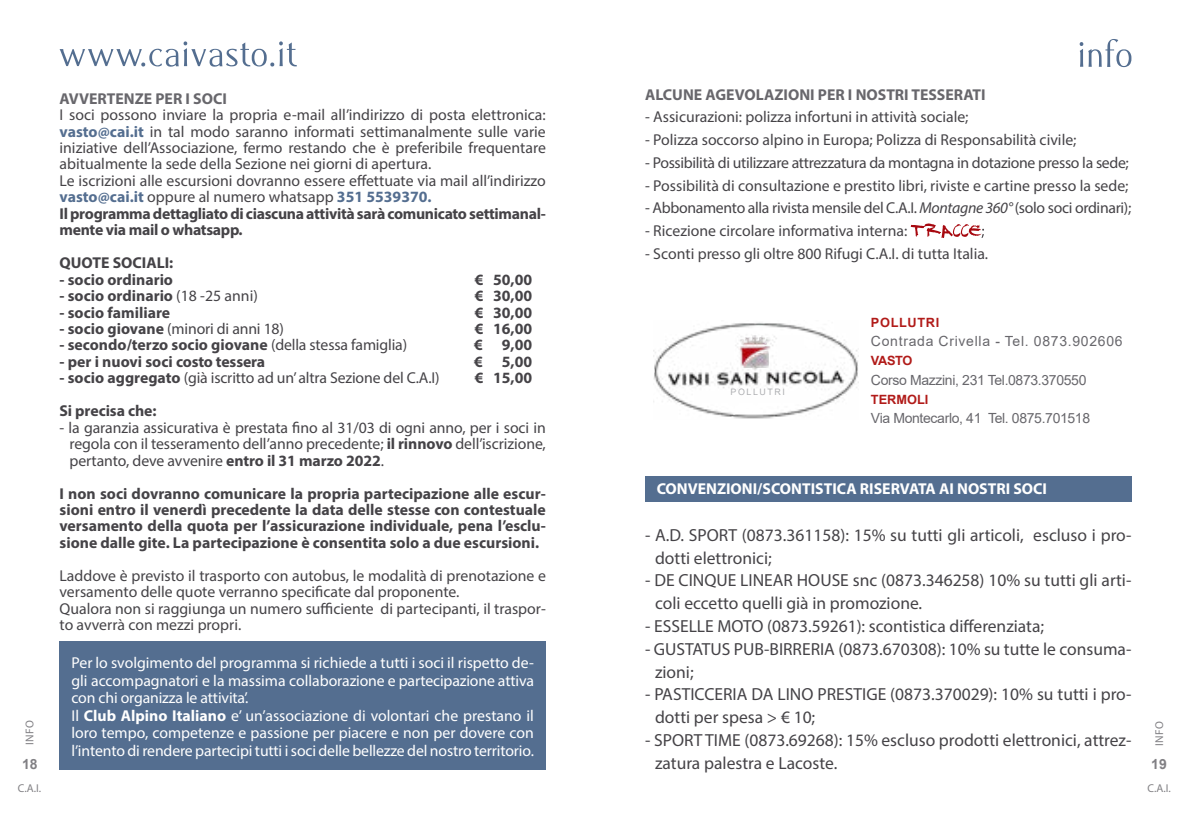
<style>
.page{position:relative;width:1191px;height:819px;background:#fff}
.page>*{position:absolute;margin:0;border:0;box-sizing:border-box;transform-origin:0 0}
.t1{font:17.5px/22.8px "Myriad Pro";color:#454347}
.t2{font:15.75px/16.4px "Myriad Pro";color:#454347}
.t3{font:700 15.75px/16.4px "Myriad Pro";color:#454347;text-align:justify}
.t4{font:15.75px/17.5px "Myriad Pro";letter-spacing:-.005em;color:#fff}
.t5{font:15.75px "Myriad Pro";letter-spacing:-.02em;color:#454347}
.t6{font:700 15.75px "Myriad Pro";color:#68676c}
.t7{font:700 15.75px "Myriad Pro";color:#fff}
.t8{font:14px "Arial";letter-spacing:-.025em;color:#68676c}
.t9{font:14px "Arial";letter-spacing:.05em;color:#68676c}
.t10{font:700 14px "Arial";color:#818084}
.t11{font:700 12.78px "Arial";color:#b11b19}
.t12{font:700 12.78px "Arial";letter-spacing:.05em;color:#b11b19}
.t13{font:11.38px "Myriad Pro";letter-spacing:.025em;color:#818084}
.t14{font:8.92px "Arial";letter-spacing:.18em;color:#aeafb2}
.s1{font-weight:700;color:#546e90}
.s2{font-weight:700}
.s3{font-weight:400}
.s4{font-style:italic}
</style>
<div class="page">
<div style="left:60px;top:641px;width:486px;height:128px;background:#546e90"></div>
<svg style="left:60px;top:41px;width:237px;height:26px"></svg>
<svg style="left:910px;top:223px;width:74px;height:15px"></svg>
<svg style="left:1079px;top:39px;width:52px;height:28px"></svg>
<div style="left:645px;top:476px;width:486px;height:25px;background:#546e90"></div>
<img style="left:654px;top:323px;width:205px;height:96px">
<p class="t13" style="left:23px;top:744px;width:26px;rotate:-90deg">INFO</p>
<p class="t10" style="left:22px;top:754px;width:17px">18</p>
<p class="t13" style="left:18px;top:781px;width:25px">C.A.I.</p>
<p class="t6" style="left:60px;top:88px;width:169px">AVVERTENZE PER I SOCI</p>
<p class="t2" style="left:60px;top:106px;width:488px">I soci possono inviare la propria e-mail all’indirizzo di posta elettronica: <span class="s1">vasto@cai.it</span> in tal modo saranno informati settimanalmente sulle varie iniziative dell’Associazione, fermo restando che è preferibile frequentare abitualmente la sede della Sezione nei giorni di apertura.<br>Le iscrizioni alle escursioni dovranno essere effettuate via mail all’indirizzo <span class="s1">vasto@cai.it</span> oppure al numero whatsapp <span class="s1">351 5539370.<br></span><span class="s2">Il programma dettagliato di ciascuna attività sarà comunicato settimanal&shy;mente via mail o whatsapp.</span></p>
<p class="t3" style="left:60px;top:254px;width:115px">QUOTE SOCIALI:</p>
<p class="t3" style="left:60px;top:270px;width:115px">- socio ordinario</p>
<p class="t3" style="left:475px;top:270px;width:59px">€ 50,00</p>
<p class="t3" style="left:60px;top:287px;width:200px">- socio ordinario <span class="s3">(18 -25 anni)</span></p>
<p class="t3" style="left:475px;top:287px;width:59px">€ 30,00</p>
<p class="t3" style="left:60px;top:303px;width:112px">- socio familiare</p>
<p class="t3" style="left:475px;top:303px;width:59px">€ 30,00</p>
<p class="t2" style="left:60px;top:320px;width:226px"><span class="s2">- socio giovane</span> (minori di anni 18)</p>
<p class="t3" style="left:475px;top:320px;width:59px">€ 16,00</p>
<p class="t3" style="left:60px;top:336px;width:349px">- secondo/terzo socio giovane <span class="s3">(della stessa famiglia)</span></p>
<p class="t3" style="left:474px;top:336px;width:60px">€ 9,00</p>
<p class="t3" style="left:60px;top:353px;width:207px">- per i nuovi soci costo tessera</p>
<p class="t3" style="left:474px;top:353px;width:60px">€ 5,00</p>
<p class="t2" style="left:60px;top:369px;width:381px"><span class="s2">- socio aggregato</span> (già iscritto ad un’ altra Sezione del C.A.I)</p>
<p class="t3" style="left:475px;top:369px;width:59px">€ 15,00</p>
<p class="t3" style="left:60px;top:402px;width:98px">Si precisa che:</p>
<p class="t2" style="left:69px;top:419px;width:478px;text-align:justify;text-indent:-10px">- la garanzia assicurativa è prestata fino al 31/03 di ogni anno, per i soci in regola con il tesseramento dell’anno precedente; <span class="s2">il rinnovo</span> dell’iscrizione, pertanto, deve avvenire <span class="s2">entro il 31 marzo 2022</span>.</p>
<p class="t3" style="left:60px;top:484px;width:488px">I non soci dovranno comunicare la propria partecipazione alle escur&shy;sioni entro il venerdì precedente la data delle stesse con contestuale versamento della quota per l’assicurazione individuale, pena l’esclu&shy;sione dalle gite. La partecipazione è consentita solo a due escursioni.</p>
<p class="t2" style="left:60px;top:567px;width:488px">Laddove è previsto il trasporto con autobus, le modalità di prenotazione e versamento delle quote verranno specificate dal proponente.<br>Qualora non si raggiunga un numero sufficiente di partecipanti, il traspor&shy;to avverrà con mezzi propri.</p>
<p class="t4" style="left:71px;top:653px;width:464px">Per lo svolgimento del programma si richiede a tutti i soci il rispetto de&shy;gli accompagnatori e la massima collaborazione e partecipazione attiva con chi organizza le attivita’.<br>Il <span class="s2">Club Alpino Italiano</span> e’ un’associazione di volontari che prestano il loro tempo, competenze e passione per piacere e non per dovere con l’intento di rendere partecipi tutti i soci delle bellezze del nostro territorio.</p>
<p class="t6" style="left:645px;top:84px;width:342px">ALCUNE AGEVOLAZIONI PER I NOSTRI TESSERATI</p>
<p class="t2" style="left:645px;top:108px;width:325px">- Assicurazioni: polizza infortuni in attività sociale;</p>
<p class="t2" style="left:645px;top:131px;width:433px">- Polizza soccorso alpino in Europa; Polizza di Responsabilità civile;</p>
<p class="t5" style="left:645px;top:153px;width:485px">- Possibilità di utilizzare attrezzatura da montagna in dotazione presso la sede;</p>
<p class="t2" style="left:645px;top:177px;width:485px">- Possibilità di consultazione e prestito libri, riviste e cartine presso la sede;</p>
<p class="t5" style="left:645px;top:198px;width:488px">- Abbonamento alla rivista mensile del C.A.I. <span class="s4">Montagne 360°</span> (solo soci ordinari);</p>
<p class="t2" style="left:645px;top:222px;width:264px">- Ricezione circolare informativa interna:</p>
<p class="t2" style="left:645px;top:245px;width:344px">- Sconti presso gli oltre 800 Rifugi C.A.I. di tutta Italia.</p>
<p class="t14" style="left:730px;top:385px;width:56px">POLLUTRI</p>
<p class="t12" style="left:871px;top:313px;width:70px">POLLUTRI</p>
<p class="t9" style="left:871px;top:331px;width:253px">Contrada Crivella - Tel. 0873.902606</p>
<p class="t11" style="left:871px;top:352px;width:43px">VASTO</p>
<p class="t8" style="left:871px;top:370px;width:217px">Corso Mazzini, 231 Tel.0873.370550</p>
<p class="t11" style="left:871px;top:390px;width:59px">TERMOLI</p>
<p class="t8" style="left:871px;top:408px;width:221px">Via Montecarlo, 41 Tel. 0875.701518</p>
<p class="t7" style="left:656px;top:479px;width:392px">CONVENZIONI/SCONTISTICA RISERVATA AI NOSTRI SOCI</p>
<p class="t1" style="left:655px;top:523px;width:478px;text-indent:-10px">- A.D. SPORT (0873.361158): 15% su tutti gli articoli, escluso i pro&shy;dotti elettronici;</p>
<p class="t1" style="left:655px;top:569px;width:478px;text-indent:-10px">- DE CINQUE LINEAR HOUSE snc (0873.346258) 10% su tutti gli arti&shy;coli eccetto quelli già in promozione.</p>
<p class="t1" style="left:645px;top:614px;width:400px">- ESSELLE MOTO (0873.59261): scontistica differenziata;</p>
<p class="t1" style="left:655px;top:637px;width:478px;text-indent:-10px">- GUSTATUS PUB-BIRRERIA (0873.670308): 10% su tutte le consuma&shy;zioni;</p>
<p class="t1" style="left:655px;top:682px;width:478px;text-indent:-10px">- PASTICCERIA DA LINO PRESTIGE (0873.370029): 10% su tutti i pro&shy;dotti per spesa &gt; € 10;</p>
<p class="t1" style="left:655px;top:728px;width:478px;text-indent:-10px">- SPORT TIME (0873.69268): 15% escluso prodotti elettronici, attrez&shy;zatura palestra e Lacoste.</p>
<p class="t13" style="left:1152px;top:745px;width:26px;rotate:-90deg">INFO</p>
<p class="t10" style="left:1151px;top:754px;width:17px">19</p>
<p class="t13" style="left:1147px;top:781px;width:25px">C.A.I.</p>
</div>
